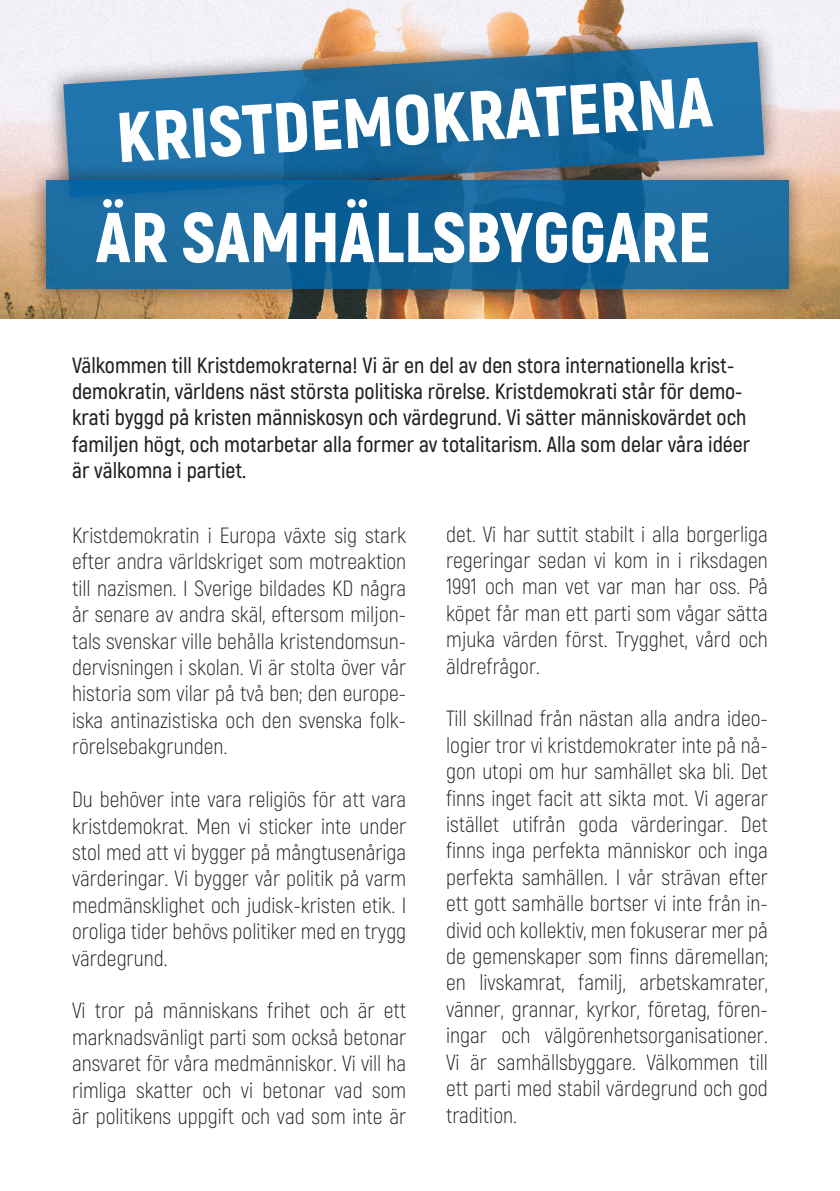
<style>
.page{position:relative;width:840px;height:1191px;background:#fff}
.page>*{position:absolute;margin:0;border:0;box-sizing:border-box;transform-origin:0 0}
.Titel{font:900 70.2px "Akrobat";color:#fff}
.t1{font:300 22px/26.4px "Akrobat";color:#231f20;text-align:justify}
.t2{font:600 22px/26.4px "Akrobat";color:#231f20}
</style>
<div class="page">
<img style="left:0;top:0;width:838px;height:319px">
<div style="left:45px;top:24px;width:736px;height:191px;background:#231f20;opacity:.75"></div>
<svg style="left:63px;top:42px;width:701px;height:120px;background:#3e7da7"></svg>
<div style="left:27px;top:162px;width:780px;height:146px;background:#231f20;opacity:.75"></div>
<svg style="left:46px;top:181px;width:742px;height:108px;background:#15669b"></svg>
<p class="Titel" style="left:114px;top:90px;width:597px;rotate:-3deg">KRISTDEMOKRATERNA</p>
<p class="Titel" style="left:96px;top:192px;width:615px">ÄR SAMHÄLLSBYGGARE</p>
<p class="t2" style="left:72px;top:351px;width:679px">Välkommen till Kristdemokraterna! Vi är en del av den stora internationella krist&shy;demokratin, världens näst största politiska rörelse. Kristdemokrati står för demo&shy;krati byggd på kristen människosyn och värdegrund. Vi sätter människovärdet och familjen högt, och motarbetar alla former av totalitarism. Alla som delar våra idéer är välkomna i partiet.</p>
<p class="t1" style="left:72px;top:522px;width:335px">Kristdemokratin i Europa växte sig stark efter andra världskriget som motreaktion till nazismen. I Sverige bildades KD några år senare av andra skäl, eftersom miljon&shy;tals svenskar ville behålla kristendomsun&shy;dervisningen i skolan. Vi är stolta över vår historia som vilar på två ben; den europe&shy;iska antinazistiska och den svenska folk&shy;rörelsebakgrunden.</p>
<p class="t1" style="left:72px;top:786px;width:335px">Du behöver inte vara religiös för att vara kristdemokrat. Men vi sticker inte under stol med att vi bygger på mångtusenåriga värderingar. Vi bygger vår politik på varm medmänsklighet och judisk-kristen etik. I oroliga tider behövs politiker med en trygg värdegrund.</p>
<p class="t1" style="left:72px;top:997px;width:335px">Vi tror på människans frihet och är ett marknadsvänligt parti som också betonar ansvaret för våra medmänniskor. Vi vill ha rimliga skatter och vi betonar vad som är politikens uppgift och vad som inte är</p>
<p class="t1" style="left:446px;top:520px;width:323px">det. Vi har suttit stabilt i alla borgerliga regeringar sedan vi kom in i riksdagen 1991 och man vet var man har oss. På köpet får man ett parti som vågar sätta mjuka värden först. Trygghet, vård och äldrefrågor.</p>
<p class="t1" style="left:446px;top:705px;width:323px">Till skillnad från nästan alla andra ideo&shy;logier tror vi kristdemokrater inte på nå&shy;gon utopi om hur samhället ska bli. Det finns inget facit att sikta mot. Vi agerar istället utifrån goda värderingar. Det finns inga perfekta människor och inga perfekta samhällen. I vår strävan efter ett gott samhälle bortser vi inte från in&shy;divid och kollektiv, men fokuserar mer på de gemenskaper som finns däremellan; en livskamrat, familj, arbetskamrater, vänner, grannar, kyrkor, företag, fören&shy;ingar och välgörenhetsorganisationer.<br>Vi är samhällsbyggare. Välkommen till ett parti med stabil värdegrund och god tradition.</p>
</div>
